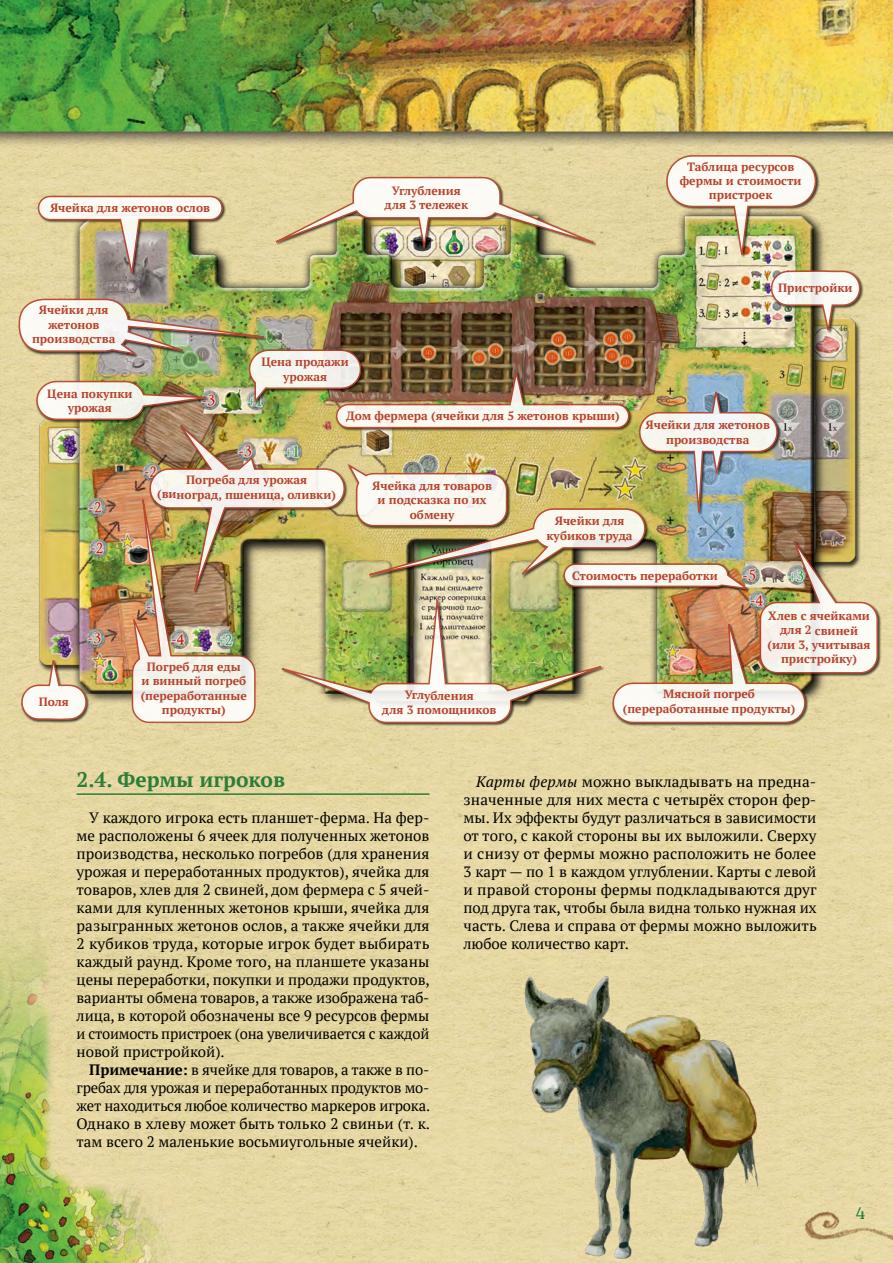
<style>
.page{position:relative;width:893px;height:1263px;background:#fff}
.page>*{position:absolute;margin:0;border:0;box-sizing:border-box;transform-origin:0 0}
.t1{font:700 21px "PT Serif";color:#2b7d38}
.t2{font:18px "Kurale";color:#2b7d38}
.t3{font:15px/18px "PT Serif";color:#000;text-align:justify}
.t4{font:700 12px/14.4px "PT Serif";color:#b7412a;text-align:center}
.s1{font-weight:700}
.s2{font-style:italic}
</style>
<div class="page">
<img style="left:0;top:0;width:893px;height:1263px">
<img style="left:499px;top:966px;width:282px;height:297px">
<div style="left:281px;top:600px;width:324px;height:127px;background:#000;opacity:.75"></div>
<img style="left:18px;top:154px;width:861px;height:570px">
<hr style="left:77px;top:793px;width:352px;height:2px;background:#2b7d38">
<p class="t4" style="left:50px;top:200px;width:162px">Ячейка для жетонов ослов</p>
<p class="t4" style="left:385px;top:183px;width:85px">Углубления для 3 тележек</p>
<p class="t4" style="left:680px;top:159px;width:123px">Таблица ресурсов фермы и стоимости пристроек</p>
<p class="t4" style="left:32px;top:303px;width:85px">Ячейки для жетонов производства</p>
<p class="t4" style="left:47px;top:386px;width:87px">Цена покупки урожая</p>
<p class="t4" style="left:778px;top:281px;width:76px">Пристройки</p>
<p class="t4" style="left:261px;top:355px;width:89px">Цена продажи урожая</p>
<p class="t4" style="left:346px;top:408px;width:275px">Дом фермера (ячейки для 5 жетонов крыши)</p>
<p class="t4" style="left:157px;top:472px;width:180px">Погреба для урожая (виноград, пшеница, оливки)</p>
<p class="t4" style="left:372px;top:478px;width:121px">Ячейка для товаров и подсказка по их обмену</p>
<p class="t4" style="left:546px;top:514px;width:88px">Ячейки для кубиков труда</p>
<p class="t4" style="left:645px;top:418px;width:126px">Ячейки для жетонов производства</p>
<p class="t4" style="left:39px;top:695px;width:32px">Поля</p>
<p class="t4" style="left:141px;top:659px;width:108px">Погреб для еды<br>и винный погреб (переработанные продукты)</p>
<p class="t4" style="left:382px;top:688px;width:116px">Углубления<br>для 3 помощников</p>
<p class="t4" style="left:572px;top:568px;width:147px">Стоимость переработки</p>
<p class="t4" style="left:768px;top:608px;width:104px">Хлев с ячейками для 2 свиней (или 3, учитывая пристройку)</p>
<p class="t4" style="left:623px;top:687px;width:174px">Мясной погреб (переработанные продукты)</p>
<h1 class="t1" style="left:77px;top:765px;width:210px">2.4. Фермы игроков</h1>
<p class="t3" style="left:77px;top:808px;width:355px;text-indent:13px">У каждого игрока есть планшет-ферма. На фер&shy;ме расположены 6 ячеек для полученных жетонов производства, несколько погребов (для хранения урожая и переработанных продуктов), ячейка для товаров, хлев для 2 свиней, дом фермера с 5 ячей&shy;ками для купленных жетонов крыши, ячейка для разыгранных жетонов ослов, а также ячейки для 2 кубиков труда, которые игрок будет выбирать каждый раунд. Кроме того, на планшете указаны цены переработки, покупки и продажи продуктов, варианты обмена товаров, а также изображена таб&shy;лица, в которой обозначены все 9 ресурсов фермы и стоимость пристроек (она увеличивается с каждой новой пристройкой).</p>
<p class="t3" style="left:77px;top:1060px;width:355px;text-indent:13px"><span class="s1">Примечание:</span> в ячейке для товаров, а также в по&shy;гребах для урожая и переработанных продуктов мо&shy;жет находиться любое количество маркеров игрока.<br>Однако в хлеву может быть только 2 свиньи (т. к. там всего 2 маленькие восьмиугольные ячейки).</p>
<p class="t3" style="left:463px;top:772px;width:355px;text-indent:13px"><span class="s2">Карты фермы</span> можно выкладывать на предна&shy;значенные для них места с четырёх сторон фер&shy;мы. Их эффекты будут различаться в зависимости от того, с какой стороны вы их выложили. Сверху и снизу от фермы можно расположить не более 3 карт — по 1 в каждом углублении. Карты с левой и правой стороны фермы подкладываются друг под друга так, чтобы была видна только нужная их часть. Слева и справа от фермы можно выложить любое количество карт.</p>
<p class="t2" style="left:855px;top:1199px;width:12px">4</p>
</div>
